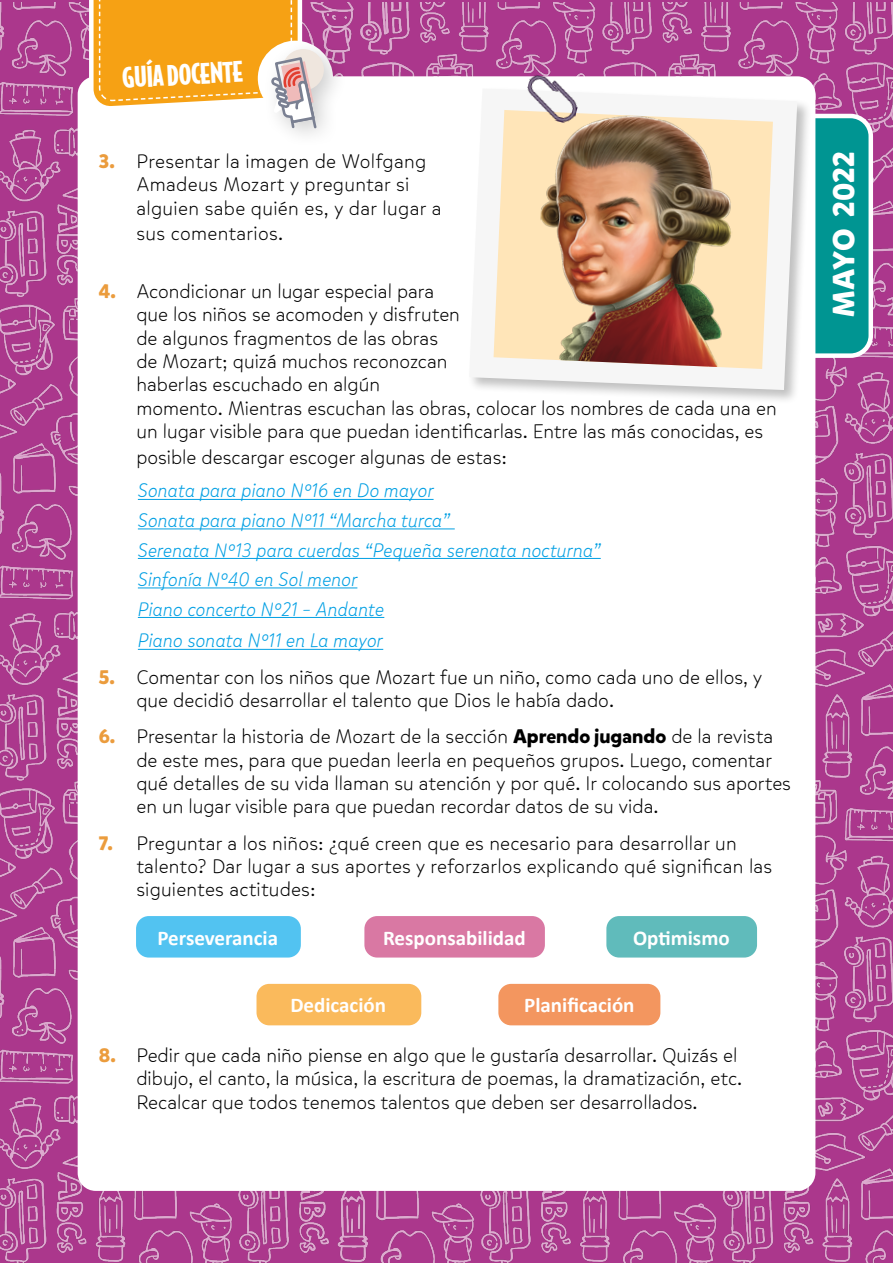
<style>
.page{position:relative;width:893px;height:1263px;background:#fff}
.page>*{position:absolute;margin:0;border:0;box-sizing:border-box;transform-origin:0 0}
.t1{font:700 30px "Mikado";color:#fff}
.t2{font:900 27px "Bodega Sans";color:#fff}
.t3{font:700 21px "Calibri";color:#fff}
.t4{font:300 19.5px/23.4px "Mikado";color:#000}
.t5{font:italic 300 19.5px/29.5px "Mikado";color:#009fe3}
.s1{font-weight:700;color:#eb9c3d}
.s2{font-weight:700}
</style>
<div class="page">
<img style="left:0;top:2px;width:893px;height:1261px">
<div style="left:792px;top:116px;width:79px;height:240px;background:#009592;border-radius:20px"></div>
<div style="left:790px;top:114px;width:83px;height:244px;border:4px solid #fff;border-radius:20px"></div>
<div style="left:78px;top:76px;width:737px;height:1115px;background:#fff;border-radius:18px"></div>
<div style="left:260px;top:37px;width:89px;height:114px;background:#000;opacity:.2"></div>
<div style="left:282px;top:49px;width:42px;height:41px;background:#efe6de;border-radius:50%"></div>
<svg style="left:87px;top:0;width:231px;height:136px"></svg>
<hr style="left:138px;top:499px;width:296px;height:1px;background:#009fe3">
<hr style="left:138px;top:528px;width:317px;height:1px;background:#009fe3">
<hr style="left:138px;top:558px;width:463px;height:1px;background:#009fe3">
<hr style="left:138px;top:587px;width:219px;height:1px;background:#009fe3">
<hr style="left:138px;top:617px;width:246px;height:1px;background:#009fe3">
<hr style="left:138px;top:649px;width:245px;height:1px;background:#009fe3">
<div style="left:606px;top:916px;width:151px;height:41px;background:#60bbbb;border-radius:13px"></div>
<div style="left:256px;top:984px;width:165px;height:41px;background:#faba5c;border-radius:13px"></div>
<div style="left:498px;top:984px;width:162px;height:41px;background:#f3965f;border-radius:13px"></div>
<div style="left:364px;top:916px;width:181px;height:41px;background:#d978a3;border-radius:13px"></div>
<div style="left:136px;top:916px;width:165px;height:41px;background:#52c3f1;border-radius:13px"></div>
<div style="left:467px;top:86px;width:345px;height:319px;background:#000;opacity:.25"></div>
<svg style="left:469px;top:88px;width:328px;height:302px;fill:#f6f6f6"></svg>
<svg style="left:494px;top:110px;width:279px;height:259px;fill:#ffe5b8"></svg>
<img style="left:534px;top:112px;width:203px;height:255px">
<img style="left:521px;top:73px;width:62px;height:52px">
<h2 class="t2" style="left:121px;top:60px;width:123px;rotate:-3deg">GUêA DOCENTE</h2>
<p class="t4" style="left:136px;top:150px;width:307px;text-indent:-37px"><span class="s1">3.</span> Presentar la imagen de Wolfgang<br>Amadeus Mozart y preguntar si alguien sabe quién es, y dar lugar a</p>
<p class="t4" style="left:136px;top:222px;width:148px">sus comentarios.</p>
<p class="t4" style="left:136px;top:280px;width:642px;text-indent:-37px"><span class="s1">4.</span> Acondicionar un lugar especial para<br>que los niños se acomoden y disfruten<br>de algunos fragmentos de las obras<br>de Mozart; quizá muchos reconozcan<br>haberlas escuchado en algún<br>momento. Mientras escuchan las obras, colocar los nombres de cada una en un lugar visible para que puedan identificarlas. Entre las más conocidas, es</p>
<p class="t4" style="left:136px;top:446px;width:372px">posible descargar escoger algunas de estas:</p>
<p class="t5" style="left:138px;top:476px;width:465px">Sonata para piano Nº16 en Do mayor<br>Sonata para piano Nº11 “Marcha turca”<br>Serenata Nº13 para cuerdas “Pequeña serenata nocturna” Sinfonía Nº40 en Sol menor<br>Piano concerto Nº21 – Andante</p>
<p class="t5" style="left:138px;top:626px;width:247px">Piano sonata Nº11 en La mayor</p>
<p class="t4" style="left:136px;top:665px;width:627px;text-indent:-37px"><span class="s1">5.</span> Comentar con los niños que Mozart fue un niño, como cada uno de ellos, y que decidió desarrollar el talento que Dios le había dado.</p>
<p class="t4" style="left:136px;top:725px;width:656px;text-indent:-37px"><span class="s1">6.</span> Presentar la historia de Mozart de la sección <span class="s2">Aprendo jugando</span> de la revista de este mes, para que puedan leerla en pequeños grupos. Luego, comentar qué detalles de su vida llaman su atención y por qué. Ir colocando sus aportes en un lugar visible para que puedan recordar datos de su vida.</p>
<p class="t4" style="left:136px;top:831px;width:637px;text-indent:-37px"><span class="s1">7.</span> Preguntar a los niños: ¿qué creen que es necesario para desarrollar un talento? Dar lugar a sus aportes y reforzarlos explicando qué significan las siguientes actitudes:</p>
<p class="t3" style="left:157px;top:924px;width:122px">Perseverancia</p>
<p class="t3" style="left:383px;top:924px;width:144px">Responsabilidad</p>
<p class="t3" style="left:633px;top:924px;width:98px">Optimismo</p>
<p class="t3" style="left:290px;top:992px;width:97px">Dedicación</p>
<p class="t3" style="left:524px;top:992px;width:112px">Planificación</p>
<p class="t4" style="left:136px;top:1044px;width:607px;text-indent:-37px"><span class="s1">8.</span> Pedir que cada niño piense en algo que le gustaría desarrollar. Quizás el dibujo, el canto, la música, la escritura de poemas, la dramatización, etc.<br>Recalcar que todos tenemos talentos que deben ser desarrollados.</p>
<h1 class="t1" style="left:825px;top:317px;width:166px;rotate:-90deg">MAYO 2022</h1>
</div>
